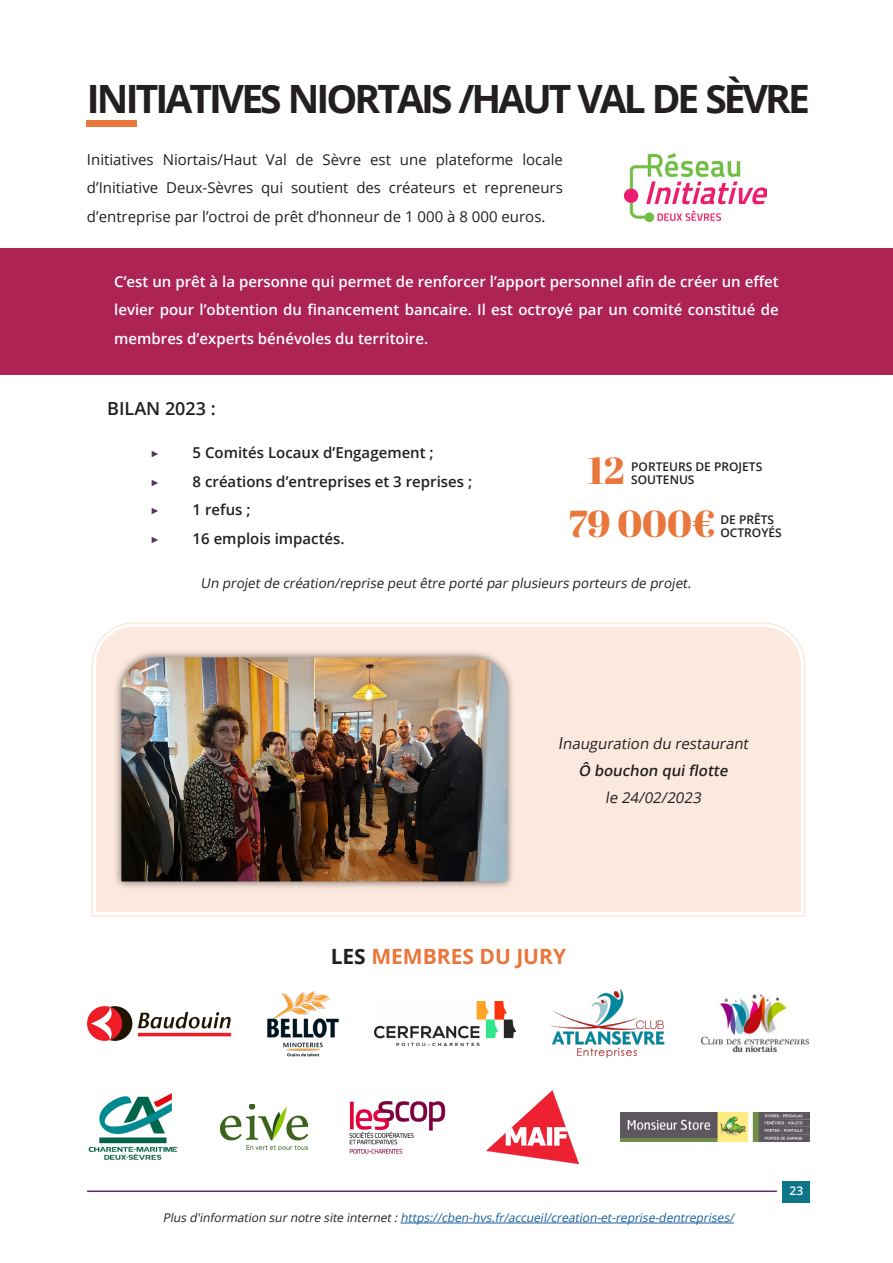
<style>
.page{position:relative;width:893px;height:1263px;background:#fff}
.page>*{position:absolute;margin:0;border:0;box-sizing:border-box;transform-origin:0 0}
._60_45_-75tr_Bld_L{font:700 39px "Open Sans";letter-spacing:-.075em;color:#231f20}
.Table_txt_1_8_22{font:37.5px "Abril Fatface";color:#e9773c}
.Table_txt_1_8_22-2{font:700 21px "Open Sans";color:#e9773c}
.Table_txt_1_8_22-3{font:600 18px "Open Sans";color:#231f20}
.Table_txt_1_8_22-4{font:600 15px/28.5px "Open Sans";color:#fff;text-align:justify}
.Table_txt_1_8_22-5{font:15px/28.5px "Open Sans";color:#231f20;text-align:justify}
.t1{font:600 15px "Open Sans";color:#231f20}
.Table_txt_1_8_22-6{font:italic 15px "Open Sans";color:#231f20}
.Table_txt_1_8_22-7{font:italic 600 15px "Open Sans";color:#231f20}
.t2{font:600 15px "Gontserrat";color:#553262}
.Table_txt_1_8_22-8{font:italic 13.5px "Open Sans";color:#231f20}
.Table_txt_1_8_22-9{font:italic 12px "Open Sans";color:#175d9e}
.Table_txt_1_8_22-10{font:600 12px "Open Sans";color:#231f20}
.t3{font:600 12px "Open Sans";color:#fff}
.s1{font-size:16.5px}
.s2{color:#231f20}
</style>
<div class="page">
<div style="left:0;top:248px;width:893px;height:127px;background:#ad2354"></div>
<svg style="left:91px;top:622px;width:714px;height:295px;background:#fbe9e0"></svg>
<div style="left:113px;top:649px;width:402px;height:240px;background:#231f20;opacity:.64"></div>
<img style="left:121px;top:657px;width:386px;height:224px">
<hr style="left:87px;top:1190px;width:690px;height:2px;background:#553262">
<div style="left:783px;top:1181px;width:27px;height:21px;background:#0e7688"></div>
<img style="left:550px;top:989px;width:115px;height:69px">
<img style="left:87px;top:1006px;width:145px;height:35px">
<img style="left:267px;top:991px;width:72px;height:66px">
<img style="left:700px;top:994px;width:109px;height:59px">
<img style="left:374px;top:1001px;width:142px;height:45px">
<img style="left:220px;top:1104px;width:88px;height:45px">
<img style="left:487px;top:1090px;width:92px;height:73px">
<img style="left:88px;top:1094px;width:90px;height:66px">
<img style="left:620px;top:1112px;width:190px;height:29px">
<img style="left:349px;top:1100px;width:96px;height:54px">
<hr style="left:400px;top:1223px;width:334px;height:1px;background:#175d9e">
<div style="left:87px;top:120px;width:50px;height:6px;background:#e9773c"></div>
<img style="left:625px;top:153px;width:141px;height:69px">
<p class="_60_45_-75tr_Bld_L" style="left:87px;top:71px;width:724px">INITIATIVES NIORTAIS /HAUT VAL DE SÈVRE</p>
<p class="Table_txt_1_8_22-5" style="left:87px;top:144px;width:477px">Initiatives Niortais/Haut Val de Sèvre est une plateforme locale d’Initiative Deux-Sèvres qui soutient des créateurs et repreneurs d’entreprise par l’octroi de prêt d’honneur de 1 000 à 8 000 euros.</p>
<p class="Table_txt_1_8_22-4" style="left:114px;top:267px;width:666px">C’est un prêt à la personne qui permet de renforcer l’apport personnel afin de créer un effet levier pour l’obtention du financement bancaire. Il est octroyé par un comité constitué de membres d’experts bénévoles du territoire.</p>
<p class="Table_txt_1_8_22-3" style="left:107px;top:397px;width:110px">BILAN 2023 :</p>
<p class="t2" style="left:150px;top:441px;width:10px">▶</p>
<p class="t1" style="left:193px;top:442px;width:243px">5 Comités Locaux d’Engagement ;</p>
<p class="t2" style="left:150px;top:469px;width:10px">▶</p>
<p class="t1" style="left:193px;top:471px;width:281px">8 créations d’entreprises et 3 reprises ;</p>
<p class="t2" style="left:150px;top:498px;width:10px">▶</p>
<p class="t1" style="left:193px;top:499px;width:59px">1 refus ;</p>
<p class="t2" style="left:150px;top:526px;width:10px">▶</p>
<p class="t1" style="left:193px;top:528px;width:154px">16 emplois impactés.</p>
<p class="Table_txt_1_8_22" style="left:588px;top:444px;width:38px">12</p>
<p class="Table_txt_1_8_22-10" style="left:631px;top:458px;width:133px">PORTEURS DE PROJETS</p>
<p class="Table_txt_1_8_22-10" style="left:631px;top:471px;width:65px">SOUTENUS</p>
<p class="Table_txt_1_8_22" style="left:568px;top:498px;width:148px">79 000€</p>
<p class="Table_txt_1_8_22-10" style="left:720px;top:512px;width:55px">DE PRÊTS</p>
<p class="Table_txt_1_8_22-10" style="left:720px;top:525px;width:63px">OCTROYÉS</p>
<p class="Table_txt_1_8_22-8" style="left:201px;top:573px;width:495px">Un projetde création/reprise peutêtre porté par plusieurs porteurs de projet.</p>
<p class="Table_txt_1_8_22-6" style="left:558px;top:733px;width:195px"><span class="s1">I</span>nauguration du restaurant</p>
<p class="Table_txt_1_8_22-7" style="left:578px;top:760px;width:154px">Ô bouchon quiflotte</p>
<p class="Table_txt_1_8_22-6" style="left:605px;top:787px;width:100px">le 24/02/2023</p>
<p class="Table_txt_1_8_22-2" style="left:331px;top:941px;width:237px"><span class="s2">LES</span> MEMBRES DU JURY</p>
<p class="Table_txt_1_8_22-9" style="left:163px;top:1209px;width:575px"><span class="s2">Plus d'information surnotre site internet:</span>https://cben-hvs.fr/accueil/creation-et-reprise-dentreprises/</p>
<p class="t3" style="left:789px;top:1183px;width:15px">23</p>
</div>
